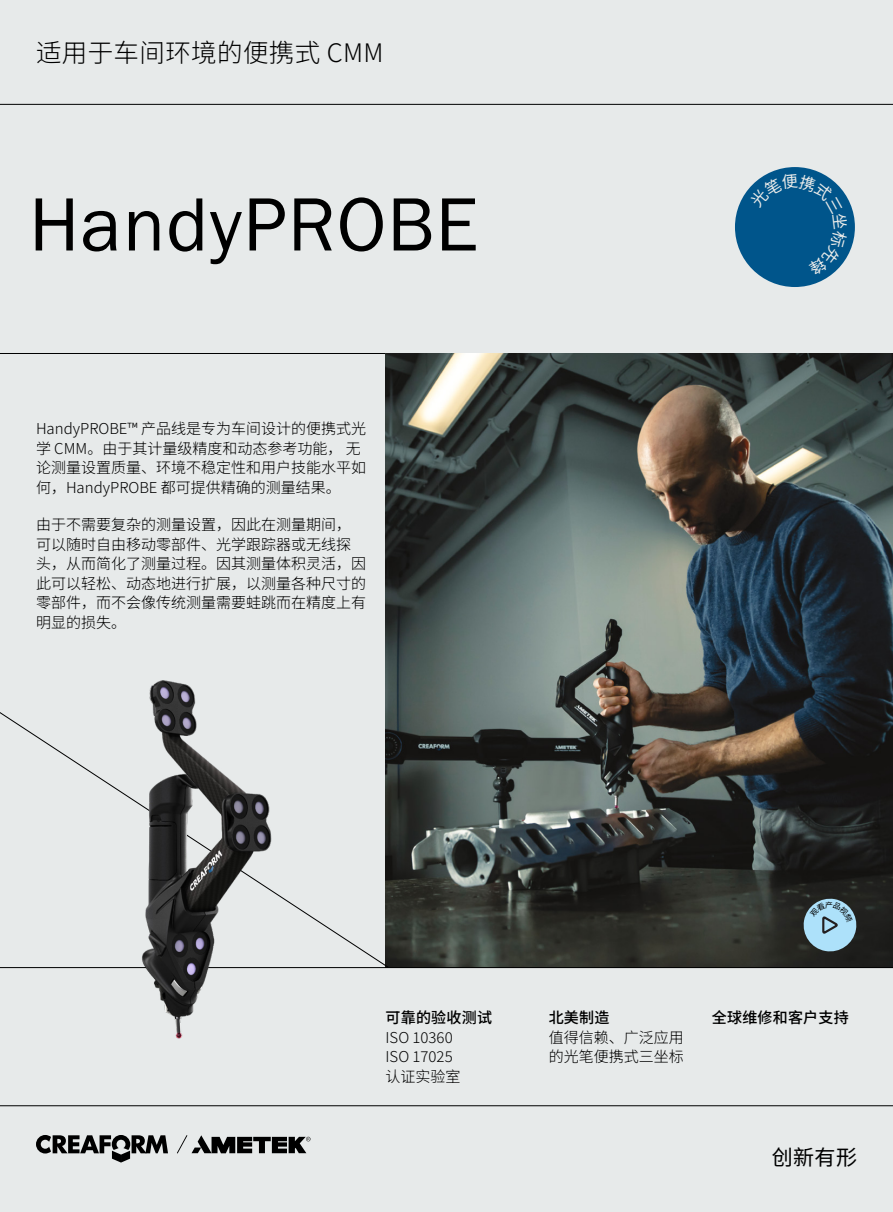
<style>
.page{position:relative;width:893px;height:1212px;background:#e7eaea}
.page>*{position:absolute;margin:0;border:0;box-sizing:border-box;transform-origin:0 0}
.t1{font:78px "Franklin Gothic URW Boo";letter-spacing:.015em;color:#000}
.t2{font:100 25.5px "Noto Sans SC";letter-spacing:.015em;color:#000}
.t3{font:100 21px "Noto Sans SC";color:#000}
.t4{font:100 15px/19.5px "Noto Sans SC";color:#000}
</style>
<div class="page">
<hr style="left:0;top:1105px;width:893px;height:1px;background:#000">
<hr style="left:0;top:104px;width:893px;height:1px;background:#000">
<hr style="left:0;top:353px;width:443px;height:1px;background:#000">
<svg style="left:36px;top:1135px;width:132px;height:27px"></svg>
<svg style="left:177px;top:1135px;width:134px;height:18px"></svg>
<img style="left:386px;top:353px;width:507px;height:614px">
<svg style="left:0;top:697px;width:389px;height:270px"></svg>
<hr style="left:0;top:967px;width:893px;height:1px;background:#000">
<img style="left:90px;top:680px;width:221px;height:359px">
<div style="left:735px;top:167px;width:120px;height:120px;background:#00558b;border-radius:50%"></div>
<svg style="left:749px;top:173px;width:99px;height:104px"></svg>
<svg style="left:803px;top:896px;width:54px;height:57px;background:#7fa2b2"></svg>
<h2 class="t2" style="left:36px;top:38px;width:349px">适用于车间环境的便携式 CMM</h2>
<h1 class="t1" style="left:29px;top:176px;width:451px">HandyPROBE</h1>
<p class="t4" style="left:36px;top:419px;width:332px">HandyPROBE™ 产品线是专为车间设计的便携式光学 CMM。由于其计量级精度和动态参考功能， 无论测量设置质量、环境不稳定性和用户技能水平如何，HandyPROBE 都可提供精确的测量结果。</p>
<p class="t4" style="left:36px;top:515px;width:331px">由于不需要复杂的测量设置，因此在测量期间，可以随时自由移动零部件、光学跟踪器或无线探头，从而简化了测量过程。因其测量体积灵活，因此可以轻松、动态地进行扩展，以测量各种尺寸的零部件，而不会像传统测量需要蛙跳而在精度上有明显的损失。</p>
<p class="t4" style="left:386px;top:1008px;width:108px">可靠的验收测试<br>ISO 10360<br>ISO 17025<br>认证实验室</p>
<p class="t4" style="left:549px;top:1008px;width:136px">北美制造<br>值得信赖、广泛应用的光笔便携式三坐标</p>
<p class="t4" style="left:712px;top:1008px;width:138px">全球维修和客户支持</p>
<h3 class="t3" style="left:772px;top:1146px;width:87px">创新有形</h3>
</div>
